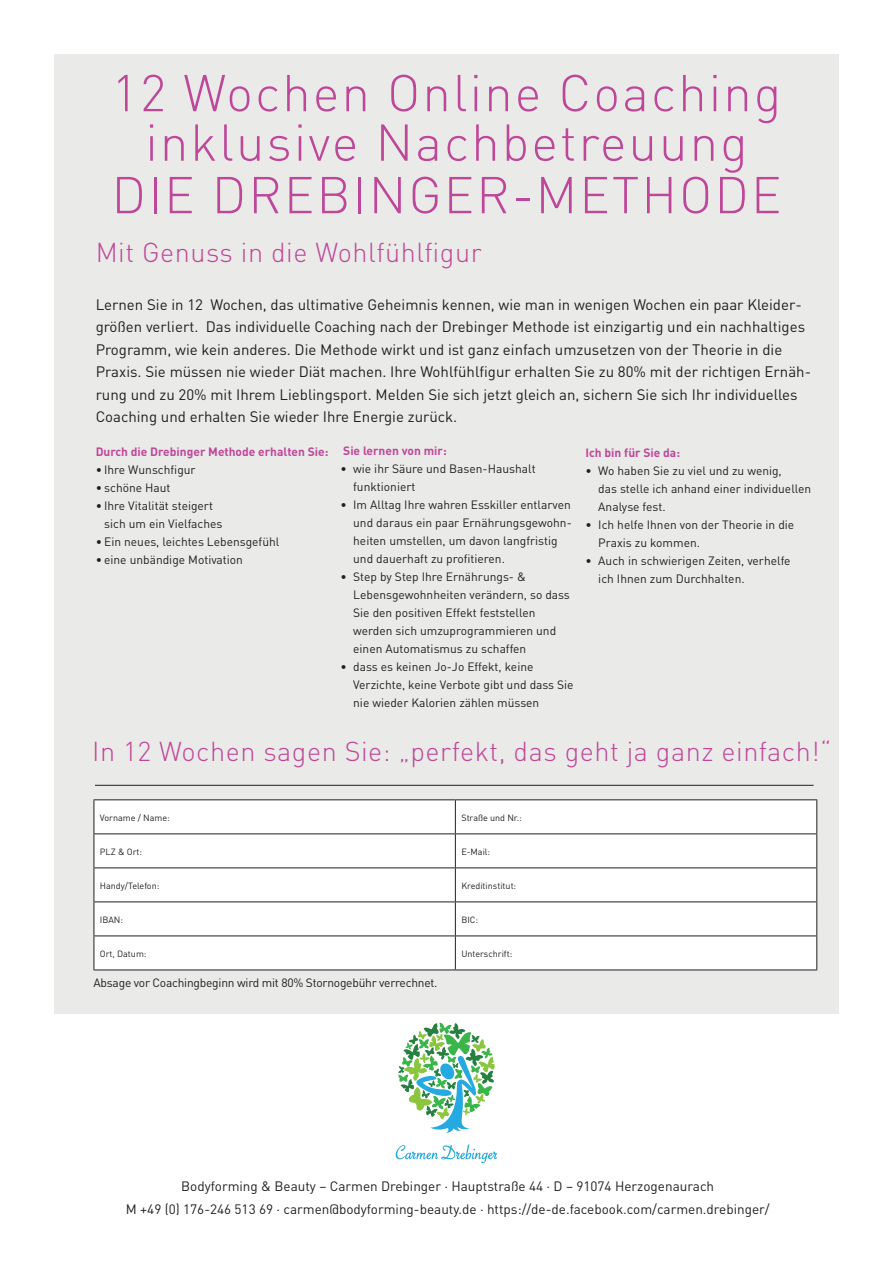
<style>
.page{position:relative;width:893px;height:1263px;background:#fff}
.page>*{position:absolute;margin:0;border:0;box-sizing:border-box;transform-origin:0 0}
.t1{font:300 51px "DIN";letter-spacing:.04em;color:#bf479a}
.t2{font:300 27px "DIN";letter-spacing:.02em;color:#bf479a}
.t3{font:15px/22.5px "DIN";color:#231f20}
.t4{font:13.5px "DIN";color:#231f20}
.t5{font:12px "DIN";color:#231f20}
.t6{font:700 12px "DIN";color:#bf479a}
.t7{font:12px "DIN";letter-spacing:-.02em;color:#231f20}
.t8{font:9px "DIN";color:#231f20}
</style>
<div class="page">
<div style="left:54px;top:54px;width:785px;height:959px;background:#eaeae8"></div>
<svg style="left:396px;top:1144px;width:101px;height:19px"></svg>
<svg style="left:398px;top:1023px;width:97px;height:110px"></svg>
<div style="left:95px;top:800px;width:721px;height:169px;background:#fff"></div>
<hr style="left:94px;top:799px;width:361px;height:1px;background:#231f20">
<hr style="left:94px;top:800px;width:1px;height:33px;background:#231f20">
<hr style="left:455px;top:799px;width:362px;height:1px;background:#231f20">
<hr style="left:455px;top:800px;width:1px;height:33px;background:#231f20">
<hr style="left:816px;top:800px;width:1px;height:33px;background:#231f20">
<hr style="left:94px;top:833px;width:361px;height:1px;background:#231f20">
<hr style="left:94px;top:834px;width:1px;height:33px;background:#231f20">
<hr style="left:455px;top:833px;width:362px;height:1px;background:#231f20">
<hr style="left:455px;top:834px;width:1px;height:33px;background:#231f20">
<hr style="left:816px;top:834px;width:1px;height:33px;background:#231f20">
<hr style="left:94px;top:867px;width:361px;height:1px;background:#231f20">
<hr style="left:94px;top:868px;width:1px;height:33px;background:#231f20">
<hr style="left:455px;top:867px;width:362px;height:1px;background:#231f20">
<hr style="left:455px;top:868px;width:1px;height:33px;background:#231f20">
<hr style="left:816px;top:868px;width:1px;height:33px;background:#231f20">
<hr style="left:94px;top:901px;width:361px;height:1px;background:#231f20">
<hr style="left:94px;top:902px;width:1px;height:33px;background:#231f20">
<hr style="left:455px;top:901px;width:362px;height:1px;background:#231f20">
<hr style="left:455px;top:902px;width:1px;height:33px;background:#231f20">
<hr style="left:816px;top:902px;width:1px;height:33px;background:#231f20">
<hr style="left:94px;top:935px;width:361px;height:1px;background:#231f20">
<hr style="left:94px;top:936px;width:1px;height:33px;background:#231f20">
<hr style="left:455px;top:935px;width:362px;height:1px;background:#231f20">
<hr style="left:455px;top:936px;width:1px;height:33px;background:#231f20">
<hr style="left:816px;top:936px;width:1px;height:33px;background:#231f20">
<hr style="left:94px;top:969px;width:361px;height:1px;background:#231f20">
<hr style="left:455px;top:969px;width:362px;height:1px;background:#231f20">
<hr style="left:95px;top:785px;width:719px;height:1px;background:#231f20">
<p class="t1" style="left:112px;top:62px;width:671px">12 Wochen Online Coaching</p>
<p class="t1" style="left:145px;top:111px;width:604px">inklusive Nachbetreuung</p>
<p class="t1" style="left:111px;top:164px;width:671px">DIE DREBINGER-METHODE</p>
<p class="t2" style="left:96px;top:235px;width:388px">Mit Genuss in die Wohlfühlfigur</p>
<p class="t3" style="left:96px;top:293px;width:717px">Lernen Sie in 12 Wochen, das ultimative Geheimnis kennen, wie man in wenigen Wochen ein paar Kleider&shy;größen verliert. Das individuelle Coaching nach der Drebinger Methode ist einzigartig und ein nachhaltiges Programm, wie kein anderes. Die Methode wirkt und ist ganz einfach umzusetzen von der Theorie in die Praxis. Sie müssen nie wieder Diät machen. Ihre Wohlfühlfigur erhalten Sie zu 80% mit der richtigen Ernäh&shy;rung und zu 20% mit Ihrem Lieblingsport. Melden Sie sich jetzt gleich an, sichern Sie sich Ihr individuelles Coaching und erhalten Sie wieder Ihre Energie zurück.</p>
<p class="t6" style="left:96px;top:444px;width:234px">Durch die Drebinger Methode erhalten Sie:</p>
<p class="t5" style="left:96px;top:462px;width:101px">• Ihre Wunschfigur</p>
<p class="t5" style="left:96px;top:480px;width:76px">• schöne Haut</p>
<p class="t5" style="left:96px;top:498px;width:119px">• Ihre Vitalität steigert</p>
<p class="t5" style="left:104px;top:516px;width:120px">sich um ein Vielfaches</p>
<p class="t5" style="left:96px;top:534px;width:185px">• Ein neues, leichtes Lebensgefühl</p>
<p class="t5" style="left:96px;top:552px;width:149px">• eine unbändige Motivation</p>
<p class="t6" style="left:343px;top:443px;width:105px">Sie lernen von mir:</p>
<p class="t5" style="left:340px;top:461px;width:197px">• wie ihr Säure und Basen-Haushalt</p>
<p class="t5" style="left:353px;top:479px;width:64px">funktioniert</p>
<p class="t5" style="left:340px;top:497px;width:232px">• Im Alltag Ihre wahren Esskiller entlarven</p>
<p class="t5" style="left:353px;top:515px;width:220px">und daraus ein paar Ernährungsgewohn-</p>
<p class="t5" style="left:353px;top:533px;width:206px">heiten umstellen, um davon langfristig</p>
<p class="t5" style="left:353px;top:551px;width:153px">und dauerhaft zu profitieren.</p>
<p class="t5" style="left:340px;top:569px;width:187px">• Step by Step Ihre Ernährungs- &amp;</p>
<p class="t5" style="left:353px;top:587px;width:218px">Lebensgewohnheiten verändern, so dass</p>
<p class="t5" style="left:353px;top:605px;width:184px">Sie den positiven Effekt feststellen</p>
<p class="t5" style="left:353px;top:623px;width:204px">werden sich umzuprogrammieren und</p>
<p class="t5" style="left:353px;top:641px;width:175px">einen Automatismus zu schaffen</p>
<p class="t5" style="left:340px;top:659px;width:195px">• dass es keinen Jo-Jo Effekt, keine</p>
<p class="t5" style="left:353px;top:677px;width:222px">Verzichte, keine Verbote gibt und dass Sie</p>
<p class="t5" style="left:353px;top:695px;width:188px">nie wieder Kalorien zählen müssen</p>
<p class="t6" style="left:585px;top:445px;width:96px">Ich bin für Sie da:</p>
<p class="t5" style="left:585px;top:463px;width:198px">• Wo haben Sie zu viel und zu wenig,</p>
<p class="t5" style="left:598px;top:481px;width:214px">das stelle ich anhand einer individuellen</p>
<p class="t5" style="left:598px;top:499px;width:69px">Analyse fest.</p>
<p class="t5" style="left:585px;top:517px;width:210px">• Ich helfe Ihnen von der Theorie in die</p>
<p class="t5" style="left:598px;top:535px;width:103px">Praxis zu kommen.</p>
<p class="t5" style="left:585px;top:553px;width:207px">• Auch in schwierigen Zeiten, verhelfe</p>
<p class="t5" style="left:598px;top:571px;width:148px">ich Ihnen zum Durchhalten.</p>
<p class="t2" style="left:92px;top:734px;width:741px">In 12 Wochen sagen Sie: „perfekt, das geht ja ganz einfach!“</p>
<p class="t8" style="left:100px;top:812px;width:71px">Vorname / Name:</p>
<p class="t8" style="left:461px;top:812px;width:62px">Straße und Nr.:</p>
<p class="t8" style="left:100px;top:846px;width:44px">PLZ &amp; Ort:</p>
<p class="t8" style="left:461px;top:846px;width:30px">E-Mail:</p>
<p class="t8" style="left:100px;top:880px;width:61px">Handy/Telefon:</p>
<p class="t8" style="left:461px;top:880px;width:56px">Kreditinstitut:</p>
<p class="t8" style="left:100px;top:914px;width:25px">IBAN:</p>
<p class="t8" style="left:461px;top:914px;width:18px">BIC:</p>
<p class="t8" style="left:100px;top:948px;width:48px">Ort, Datum:</p>
<p class="t8" style="left:461px;top:948px;width:53px">Unterschrift:</p>
<p class="t7" style="left:94px;top:975px;width:345px">Absage vor Coachingbeginn wird mit 80% Stornogebühr verrechnet.</p>
<p class="t4" style="left:181px;top:1178px;width:534px">Bodyforming &amp; Beauty – Carmen Drebinger · Hauptstraße 44 · D – 91074 Herzogenaurach</p>
<p class="t4" style="left:126px;top:1200px;width:645px">M +49 (0) 176-246 513 69 · carmen@bodyforming-beauty.de · https://de-de.facebook.com/carmen.drebinger/</p>
</div>
